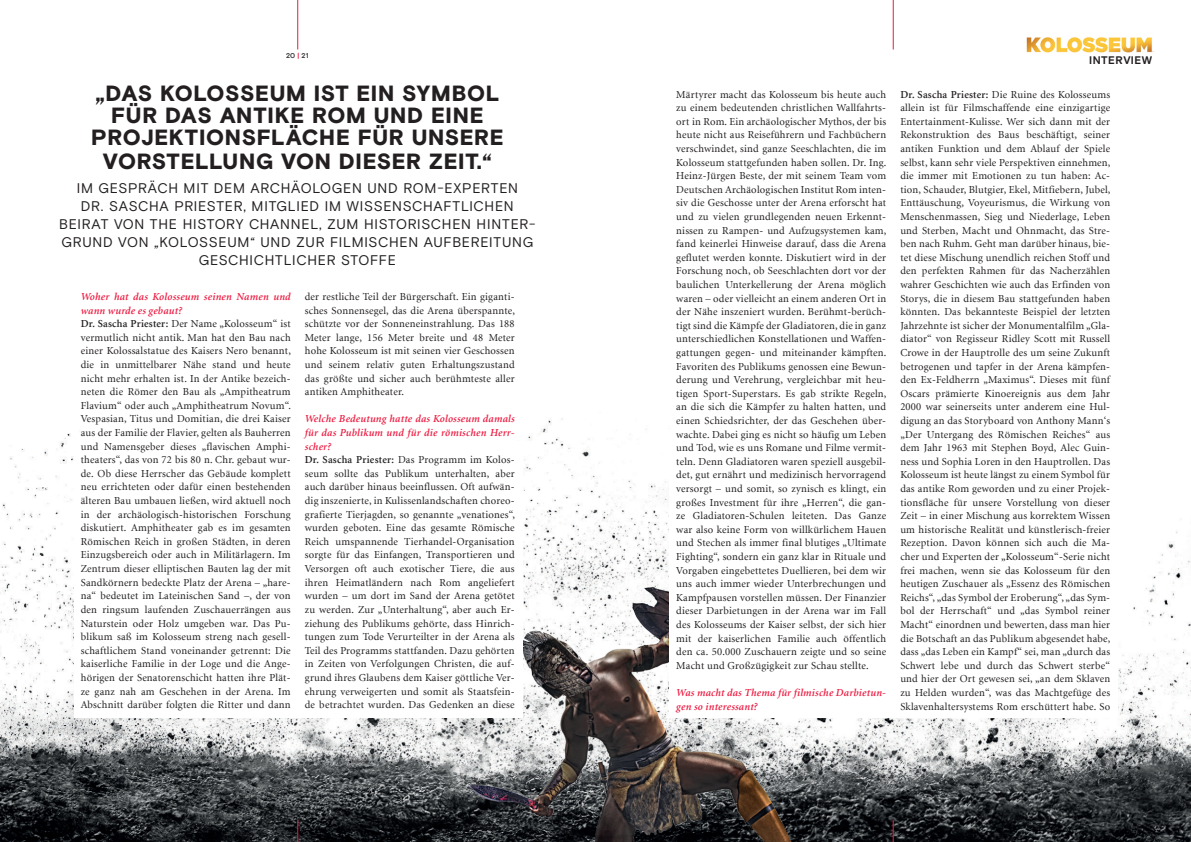
<style>
.page{position:relative;width:1191px;height:842px;background:#fff}
.page>*{position:absolute;margin:0;border:0;box-sizing:border-box;transform-origin:0 0}
.t1{font:900 22px/22px "Basis Grotesque Pro";letter-spacing:.025em;color:#231f20;text-align:center}
.t2{font:14px/18px "Basis Grotesque Pro";letter-spacing:.045em;color:#231f20;text-align:center}
.t3{font:700 11px "Basis Grotesque Pro";letter-spacing:.045em;color:#231f20}
.t4{font:10.6px/13.6px "Minion LT";letter-spacing:.02em;color:#231f20;text-align:justify}
.t5{font:italic 600 10.6px/13.6px "Minion LT";letter-spacing:.02em;color:#ed1a40}
.t6{font:700 7px "Basis Grotesque Pro";color:#3e3e3f}
.s1{color:#ed1a40}
.s2{font-weight:600;font-style:italic;color:#ed1a40}
.s3{font-weight:600}
</style>
<div class="page">
<img style="left:0;top:418px;width:1190px;height:424px">
<img style="left:454px;top:576px;width:384px;height:266px">
<div style="left:669px;top:441px;width:448px;height:276px;background:#fff"></div>
<div style="left:74px;top:441px;width:448px;height:276px;background:#fff"></div>
<svg style="left:297px;top:820px;width:1px;height:22px"></svg>
<hr style="left:297px;top:0;width:1px;height:50px;background:#ed1a40">
<div style="left:81px;top:293px;width:210px;height:424px;background:#fff"></div>
<div style="left:305px;top:293px;width:209px;height:424px;background:#fff"></div>
<svg style="left:893px;top:820px;width:1px;height:22px"></svg>
<hr style="left:893px;top:0;width:1px;height:50px;background:#ed1a40">
<div style="left:676px;top:90px;width:210px;height:627px;background:#fff"></div>
<div style="left:900px;top:90px;width:210px;height:627px;background:#fff"></div>
<img style="left:1026px;top:37px;width:128px;height:16px">
<p class="t6" style="left:286px;top:52px;width:24px">20 <span class="s1">|</span> 21</p>
<h1 class="t1" style="left:91px;top:82px;width:414px">„DAS KOLOSSEUM IST EIN SYMBOL<br>FÜR DAS ANTIKE ROM UND EINE<br>PROJEKTIONSFLÄCHE FÜR UNSERE</h1>
<h1 class="t1" style="left:103px;top:150px;width:390px">VORSTELLUNG VON DIESER ZEIT.“</h1>
<p class="t2" style="left:59px;top:179px;width:478px">IM GESPRÄCH MIT DEM ARCHÄOLOGEN UND ROM-EXPERTEN<br>DR. SASCHA PRIESTER, MITGLIED IM WISSENSCHAFTLICHEN BEIRAT VON THE HISTORY CHANNEL, ZUM HISTORISCHEN HINTER-GRUND VON „KOLOSSEUM“ UND ZUR FILMISCHEN AUFBEREITUNG GESCHICHTLICHER STOFFE</p>
<p class="t4" style="left:81px;top:290px;width:212px;text-align:left"><span class="s2">Woher hat das Kolosseum seinen Namen und wann wurde es gebaut?<br></span><span class="s3">Dr. Sascha Priester:</span> Der Name „Kolosseum“ ist vermutlich nicht antik. Man hat den Bau nach einer Kolossalstatue des Kaisers Nero benannt, die in unmittelbarer Nähe stand und heute nicht mehr erhalten ist. In der Antike bezeich&shy;neten die Römer den Bau als „Ampitheatrum Flavium“ oder auch „Amphitheatrum Novum“.<br>Vespasian, Titus und Domitian, die drei Kaiser aus der Familie der Flavier, gelten als Bauherren und Namensgeber dieses „flavischen Amphi&shy;theaters“, das von 72 bis 80 n. Chr. gebaut wur&shy;de. Ob diese Herrscher das Gebäude komplett neu errichteten oder dafür einen bestehenden älteren Bau umbauen ließen, wird aktuell noch in der archäologisch-historischen Forschung diskutiert. Amphitheater gab es im gesamten Römischen Reich in großen Städten, in deren Einzugsbereich oder auch in Militärlagern. Im Zentrum dieser elliptischen Bauten lag der mit Sandkörnern bedeckte Platz der Arena – „hare&shy;na“ bedeutet im Lateinischen Sand –, der von den ringsum laufenden Zuschauerrängen aus Naturstein oder Holz umgeben war. Das Pu&shy;blikum saß im Kolosseum streng nach gesell&shy;schaftlichem Stand voneinander getrennt: Die kaiserliche Familie in der Loge und die Ange&shy;hörigen der Senatorenschicht hatten ihre Plät&shy;ze ganz nah am Geschehen in der Arena. Im Abschnitt darüber folgten die Ritter und dann</p>
<p class="t4" style="left:305px;top:290px;width:212px">der restliche Teil der Bürgerschaft. Ein giganti&shy;sches Sonnensegel, das die Arena überspannte, schützte vor der Sonneneinstrahlung. Das 188<br>Meter lange, 156 Meter breite und 48 Meter hohe Kolosseum ist mit seinen vier Geschossen und seinem relativ guten Erhaltungszustand das größte und sicher auch berühmteste aller antiken Amphitheater.</p>
<p class="t4" style="left:305px;top:413px;width:212px;text-align:left"><span class="s2">Welche Bedeutung hatte das Kolosseum damals für das Publikum und für die römischen Herr&shy;scher?<br></span><span class="s3">Dr. Sascha Priester:</span> Das Programm im Kolos&shy;seum sollte das Publikum unterhalten, aber auch darüber hinaus beeinflussen. Oft aufwän&shy;dig inszenierte, in Kulissenlandschaften choreo&shy;grafierte Tierjagden, so genannte „venationes“, wurden geboten. Eine das gesamte Römische Reich umspannende Tierhandel-Organisation sorgte für das Einfangen, Transportieren und Versorgen oft auch exotischer Tiere, die aus ihren Heimatländern nach Rom angeliefert wurden – um dort im Sand der Arena getötet zu werden. Zur „Unterhaltung“, aber auch Er&shy;ziehung des Publikums gehörte, dass Hinrich&shy;tungen zum Tode Verurteilter in der Arena als Teil des Programms stattfanden. Dazu gehörten in Zeiten von Verfolgungen Christen, die auf&shy;grund ihres Glaubens dem Kaiser göttliche Ver&shy;ehrung verweigerten und somit als Staatsfein&shy;de betrachtet wurden. Das Gedenken an diese</p>
<p class="t4" style="left:676px;top:88px;width:212px">Märtyrer macht das Kolosseum bis heute auch zu einem bedeutenden christlichen Wallfahrts&shy;ort in Rom. Ein archäologischer Mythos, der bis heute nicht aus Reiseführern und Fachbüchern verschwindet, sind ganze Seeschlachten, die im Kolosseum stattgefunden haben sollen. Dr. Ing.<br>Heinz-Jürgen Beste, der mit seinem Team vom Deutschen Archäologischen Institut Rom inten&shy;siv die Geschosse unter der Arena erforscht hat und zu vielen grundlegenden neuen Erkennt&shy;nissen zu Rampen- und Aufzugsystemen kam, fand keinerlei Hinweise darauf, dass die Arena geflutet werden konnte. Diskutiert wird in der Forschung noch, ob Seeschlachten dort vor der baulichen Unterkellerung der Arena möglich waren – oder vielleicht an einem anderen Ort in der Nähe inszeniert wurden. Berühmt-berüch&shy;tigt sind die Kämpfe der Gladiatoren, die in ganz unterschiedlichen Konstellationen und Waffen&shy;gattungen gegen- und miteinander kämpften.<br>Favoriten des Publikums genossen eine Bewun&shy;derung und Verehrung, vergleichbar mit heu&shy;tigen Sport-Superstars. Es gab strikte Regeln, an die sich die Kämpfer zu halten hatten, und einen Schiedsrichter, der das Geschehen über&shy;wachte. Dabei ging es nicht so häufig um Leben und Tod, wie es uns Romane und Filme vermit&shy;teln. Denn Gladiatoren waren speziell ausgebil&shy;det, gut ernährt und medizinisch hervorragend versorgt – und somit, so zynisch es klingt, ein großes Investment für ihre „Herren“, die gan&shy;ze Gladiatoren-Schulen leiteten. Das Ganze war also keine Form von willkürlichem Hauen und Stechen als immer final blutiges „Ultimate Fighting“, sondern ein ganz klar in Rituale und Vorgaben eingebettetes Duellieren, bei dem wir uns auch immer wieder Unterbrechungen und Kampfpausen vorstellen müssen. Der Finanzier dieser Darbietungen in der Arena war im Fall des Kolosseums der Kaiser selbst, der sich hier mit der kaiserlichen Familie auch öffentlich den ca. 50.000 Zuschauern zeigte und so seine Macht und Großzügigkeit zur Schau stellte.</p>
<p class="t5" style="left:676px;top:687px;width:211px">Was macht das Thema für filmische Darbietun&shy;gen so interessant?</p>
<p class="t3" style="left:1089px;top:54px;width:64px">INTERVIEW</p>
<p class="t4" style="left:900px;top:88px;width:212px"><span class="s3">Dr. Sascha Priester:</span> Die Ruine des Kolosseums allein ist für Filmschaffende eine einzigartige Entertainment-Kulisse. Wer sich dann mit der Rekonstruktion des Baus beschäftigt, seiner antiken Funktion und dem Ablauf der Spiele selbst, kann sehr viele Perspektiven einnehmen, die immer mit Emotionen zu tun haben: Ac&shy;tion, Schauder, Blutgier, Ekel, Mitfiebern, Jubel, Enttäuschung, Voyeurismus, die Wirkung von Menschenmassen, Sieg und Niederlage, Leben und Sterben, Macht und Ohnmacht, das Stre&shy;ben nach Ruhm. Geht man darüber hinaus, bie&shy;tet diese Mischung unendlich reichen Stoff und den perfekten Rahmen für das Nacherzählen wahrer Geschichten wie auch das Erfinden von Storys, die in diesem Bau stattgefunden haben könnten. Das bekannteste Beispiel der letzten Jahrzehnte ist sicher der Monumentalfilm „Gla&shy;diator“ von Regisseur Ridley Scott mit Russell Crowe in der Hauptrolle des um seine Zukunft betrogenen und tapfer in der Arena kämpfen&shy;den Ex-Feldherrn „Maximus“. Dieses mit fünf Oscars prämierte Kinoereignis aus dem Jahr 2000 war seinerseits unter anderem eine Hul&shy;digung an das Storyboard von Anthony Mann‘s „Der Untergang des Römischen Reiches“ aus dem Jahr 1963 mit Stephen Boyd, Alec Guin&shy;ness und Sophia Loren in den Hauptrollen. Das Kolosseum ist heute längst zu einem Symbol für das antike Rom geworden und zu einer Projek&shy;tionsfläche für unsere Vorstellung von dieser Zeit – in einer Mischung aus korrektem Wissen um historische Realität und künstlerisch-freier Rezeption. Davon können sich auch die Ma&shy;cher und Experten der „Kolosseum“-Serie nicht frei machen, wenn sie das Kolosseum für den heutigen Zuschauer als „Essenz des Römischen Reichs“, „das Symbol der Eroberung“, „das Sym&shy;bol der Herrschaft“ und „das Symbol reiner Macht“ einordnen und bewerten, dass man hier die Botschaft an das Publikum abgesendet habe, dass „das Leben ein Kampf“ sei, man „durch das Schwert lebe und durch das Schwert sterbe“ und hier der Ort gewesen sei, „an dem Sklaven zu Helden wurden“, was das Machtgefüge des Sklavenhaltersystems Rom erschüttert habe. So</p>
</div>
